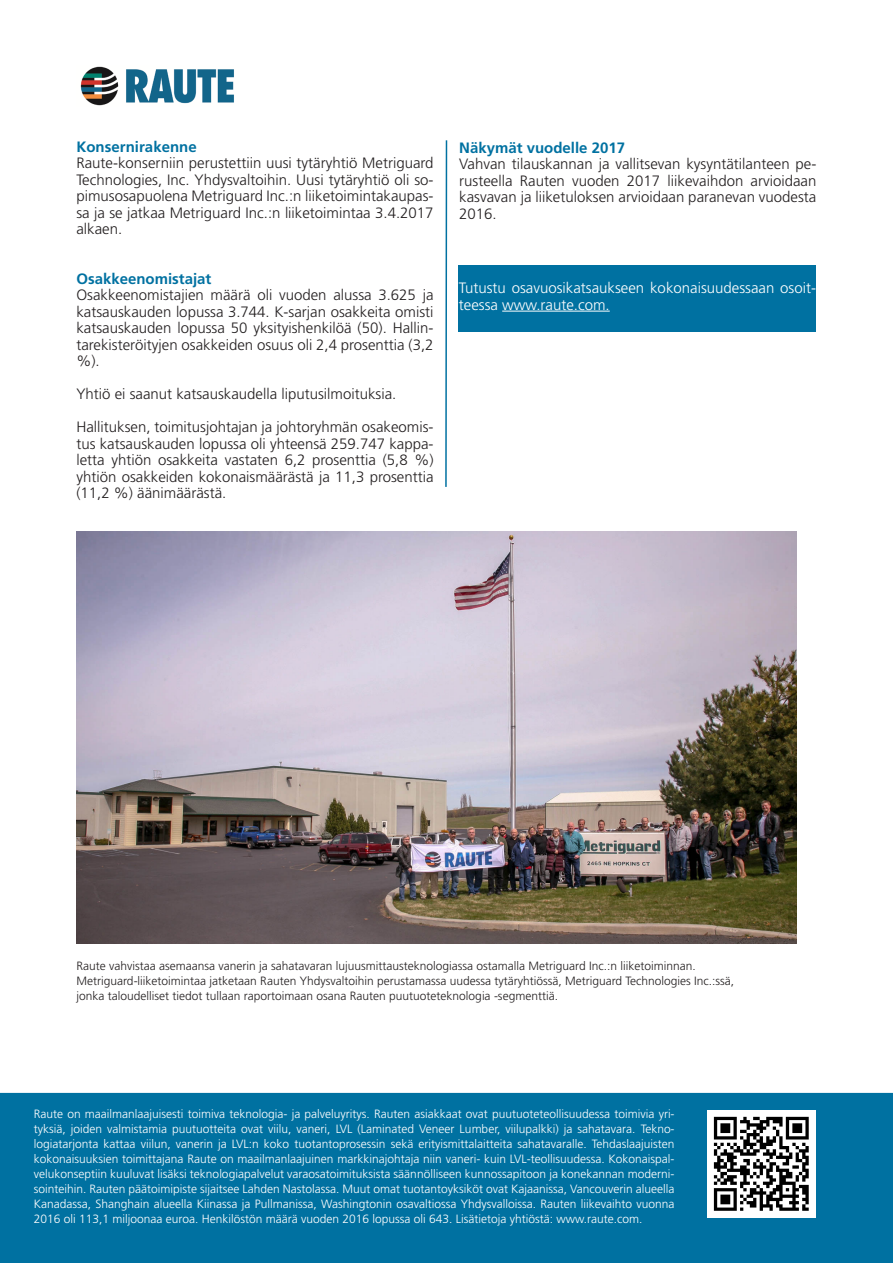
<style>
.page{position:relative;width:893px;height:1263px;background:#fff}
.page>*{position:absolute;margin:0;border:0;box-sizing:border-box;transform-origin:0 0}
.t1{font:300 15px/16.5px "Frutiger LT";color:#231f20;text-align:justify}
.t2{font:300 15px/16.5px "Frutiger LT";color:#fff}
.t3{font:700 15px "Frutiger LT";color:#0071a1}
.t4{font:300 12px/15px "Frutiger LT";color:#fff;text-align:justify}
.t5{font:300 12px "Frutiger LT";color:#231f20}
</style>
<div class="page">
<img style="left:80px;top:66px;width:154px;height:40px">
<div style="left:0;top:1093px;width:893px;height:170px;background:#0071a1"></div>
<img style="left:708px;top:1110px;width:107px;height:107px">
<svg style="left:445px;top:140px;width:3px;height:347px"></svg>
<div style="left:459px;top:265px;width:357px;height:67px;background:#0071a1"></div>
<hr style="left:502px;top:311px;width:108px;height:1px;background:#fff">
<img style="left:77px;top:531px;width:720px;height:412px">
<p class="t3" style="left:76px;top:138px;width:122px">Konsernirakenne</p>
<p class="t1" style="left:76px;top:155px;width:359px">Raute-konserniin perustettiin uusi tytäryhtiö Metriguard Technologies, Inc. Yhdysvaltoihin. Uusi tytäryhtiö oli so&shy;pimusosapuolena Metriguard Inc.:n liiketoimintakaupas&shy;sa ja se jatkaa Metriguard Inc.:n liiketoimintaa 3.4.2017 alkaen.</p>
<p class="t3" style="left:76px;top:270px;width:137px">Osakkeenomistajat</p>
<p class="t1" style="left:76px;top:287px;width:359px">Osakkeenomistajien määrä oli vuoden alussa 3.625 ja katsauskauden lopussa 3.744. K-sarjan osakkeita omisti katsauskauden lopussa 50 yksityishenkilöä (50). Hallin&shy;tarekisteröityjen osakkeiden osuus oli 2,4 prosenttia (3,2 %).</p>
<p class="t1" style="left:76px;top:386px;width:322px">Yhtiö ei saanut katsauskaudella liputusilmoituksia.</p>
<p class="t1" style="left:76px;top:419px;width:359px">Hallituksen, toimitusjohtajan ja johtoryhmän osakeomis&shy;tus katsauskauden lopussa oli yhteensä 259.747 kappa&shy;letta yhtiön osakkeita vastaten 6,2 prosenttia (5,8 %) yhtiön osakkeiden kokonaismäärästä ja 11,3 prosenttia (11,2 %) äänimäärästä.</p>
<p class="t3" style="left:459px;top:139px;width:167px">Näkymät vuodelle 2017</p>
<p class="t1" style="left:459px;top:156px;width:359px">Vahvan tilauskannan ja vallitsevan kysyntätilanteen pe&shy;rusteella Rauten vuoden 2017 liikevaihdon arvioidaan kasvavan ja liiketuloksen arvioidaan paranevan vuodesta 2016.</p>
<p class="t2" style="left:459px;top:280px;width:359px">Tutustu osavuosikatsaukseen kokonaisuudessaan osoit&shy;teessa www.raute.com.</p>
<p class="t5" style="left:77px;top:959px;width:621px">Raute vahvistaa asemaansa vanerin ja sahatavaran lujuusmittausteknologiassa ostamalla Metriguard Inc.:n liiketoiminnan.</p>
<p class="t5" style="left:77px;top:974px;width:659px">Metriguard-liiketoimintaa jatketaan Rauten Yhdysvaltoihin perustamassa uudessa tytäryhtiössä, Metriguard Technologies Inc.:ssä,</p>
<p class="t5" style="left:77px;top:989px;width:483px">jonka taloudelliset tiedot tullaan raportoimaan osana Rauten puutuoteteknologia -segmenttiä.</p>
<p class="t4" style="left:34px;top:1107px;width:642px">Raute on maailmanlaajuisesti toimiva teknologia- ja palveluyritys. Rauten asiakkaat ovat puutuoteteollisuudessa toimivia yri&shy;tyksiä, joiden valmistamia puutuotteita ovat viilu, vaneri, LVL (Laminated Veneer Lumber, viilupalkki) ja sahatavara. Tekno&shy;logiatarjonta kattaa viilun, vanerin ja LVL:n koko tuotantoprosessin sekä erityismittalaitteita sahatavaralle. Tehdaslaajuisten kokonaisuuksien toimittajana Raute on maailmanlaajuinen markkinajohtaja niin vaneri- kuin LVL-teollisuudessa. Kokonaispal&shy;velukonseptiin kuuluvat lisäksi teknologiapalvelut varaosatoimituksista säännölliseen kunnossapitoon ja konekannan moderni&shy;sointeihin. Rauten päätoimipiste sijaitsee Lahden Nastolassa. Muut omat tuotantoyksiköt ovat Kajaanissa, Vancouverin alueella Kanadassa, Shanghain alueella Kiinassa ja Pullmanissa, Washingtonin osavaltiossa Yhdysvalloissa. Rauten liikevaihto vuonna 2016 oli 113,1 miljoonaa euroa. Henkilöstön määrä vuoden 2016 lopussa oli 643. Lisätietoja yhtiöstä: www.raute.com.</p>
</div>
